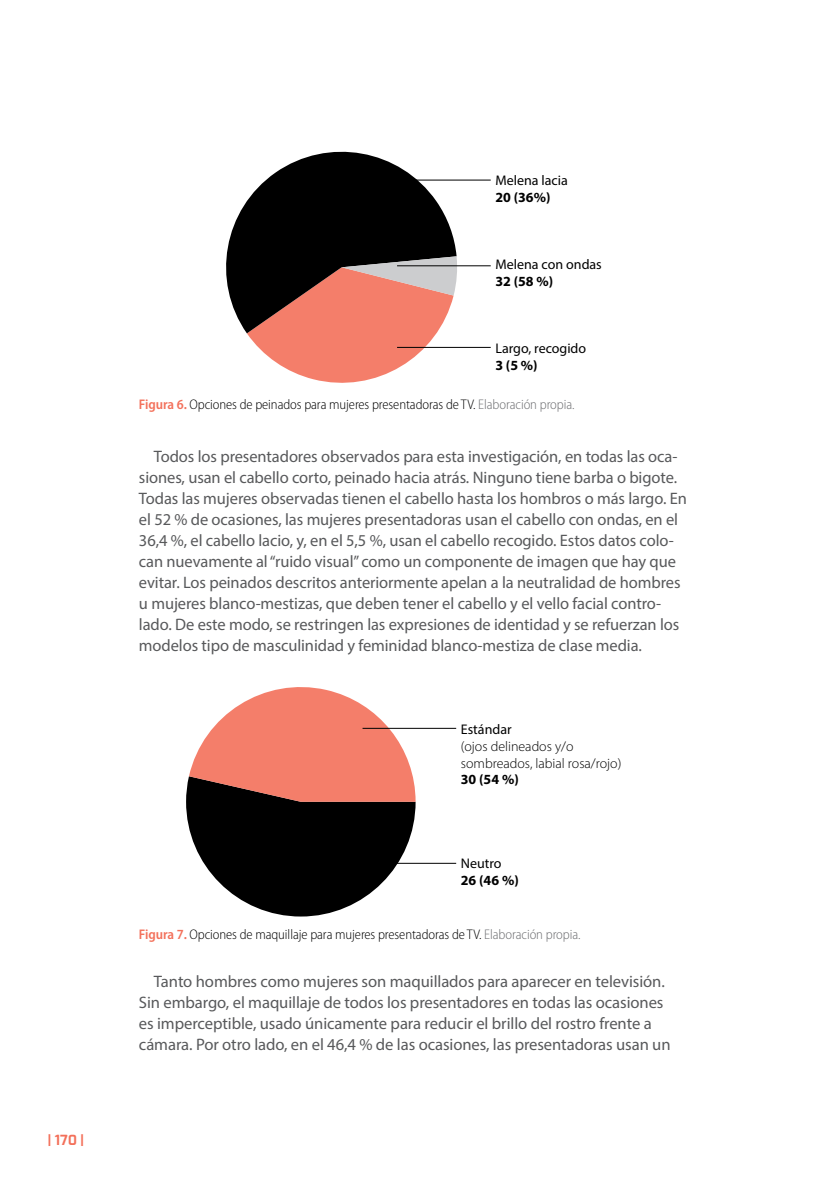
<style>
.page{position:relative;width:819px;height:1191px;background:#fff}
.page>*{position:absolute;margin:0;border:0;box-sizing:border-box;transform-origin:0 0}
.t1{font:16.62px/21px "Myriad Pro";letter-spacing:-.005em;color:#58595b}
.t2{font:300 semi-condensed 14px "Myriad Pro";letter-spacing:-.005em;color:#000}
.t3{font:14px "Myriad Pro";color:#000}
.t4{font:300 14px/16.8px "Myriad Pro";color:#000}
.t5{font:700 14px "Myriad Pro";color:#000}
.t6{font:700 14px "Exo";color:#f3705a}
.s1{font-weight:600;color:#f3705a}
.s2{color:#6d6e71}
</style>
<div class="page">
<svg style="left:226px;top:152px;width:230px;height:181px;fill:#000"></svg>
<svg style="left:247px;top:256px;width:210px;height:127px"></svg>
<hr style="left:397px;top:180px;width:93px;height:1px;background:#000">
<hr style="left:397px;top:265px;width:93px;height:1px;background:#000">
<hr style="left:397px;top:347px;width:93px;height:1px;background:#000">
<svg style="left:186px;top:687px;width:229px;height:229px"></svg>
<hr style="left:362px;top:728px;width:94px;height:1px;background:#000">
<hr style="left:362px;top:863px;width:94px;height:1px;background:#000">
<p class="t6" style="left:48px;top:1131px;width:38px">| 170 |</p>
<p class="t3" style="left:495px;top:172px;width:74px">Melena lacia</p>
<p class="t5" style="left:495px;top:188px;width:57px">20 (36%)</p>
<p class="t3" style="left:495px;top:256px;width:108px">Melena con ondas</p>
<p class="t5" style="left:495px;top:272px;width:59px">32 (58 %)</p>
<p class="t3" style="left:495px;top:340px;width:92px">Largo, recogido</p>
<p class="t5" style="left:495px;top:356px;width:44px">3 (5 %)</p>
<p class="t2" style="left:139px;top:396px;width:437px"><span class="s1">Figura 6.</span> Opciones de peinados para mujeres presentadoras de TV. <span class="s2">Elaboración propia.</span></p>
<p class="t1" style="left:139px;top:445px;width:549px;text-indent:15px">Todos los presentadores observados para esta investigación, en todas las oca&shy;siones, usan el cabello corto, peinado hacia atrás. Ninguno tiene barba o bigote.<br>Todas las mujeres observadas tienen el cabello hasta los hombros o más largo. En el 52 % de ocasiones, las mujeres presentadoras usan el cabello con ondas, en el 36,4 %, el cabello lacio, y, en el 5,5 %, usan el cabello recogido. Estos datos colo&shy;can nuevamente al “ruido visual” como un componente de imagen que hay que evitar. Los peinados descritos anteriormente apelan a la neutralidad de hombres u mujeres blanco-mestizas, que deben tener el cabello y el vello facial contro&shy;lado. De este modo, se restringen las expresiones de identidad y se refuerzan los modelos tipo de masculinidad y feminidad blanco-mestiza de clase media.</p>
<p class="t3" style="left:461px;top:720px;width:52px">Estándar</p>
<p class="t4" style="left:461px;top:738px;width:162px">(ojos delineados y/o sombreados, labial rosa/rojo)</p>
<p class="t5" style="left:461px;top:770px;width:59px">30 (54 %)</p>
<p class="t3" style="left:461px;top:855px;width:42px">Neutro</p>
<p class="t5" style="left:461px;top:871px;width:59px">26 (46 %)</p>
<p class="t2" style="left:139px;top:926px;width:443px"><span class="s1">Figura 7.</span> Opciones de maquillaje para mujeres presentadoras de TV. <span class="s2">Elaboración propia.</span></p>
<p class="t1" style="left:139px;top:970px;width:533px;text-indent:15px">Tanto hombres como mujeres son maquillados para aparecer en televisión.<br>Sin embargo, el maquillaje de todos los presentadores en todas las ocasiones es imperceptible, usado únicamente para reducir el brillo del rostro frente a cámara. Por otro lado, en el 46,4 % de las ocasiones, las presentadoras usan un</p>
</div>
